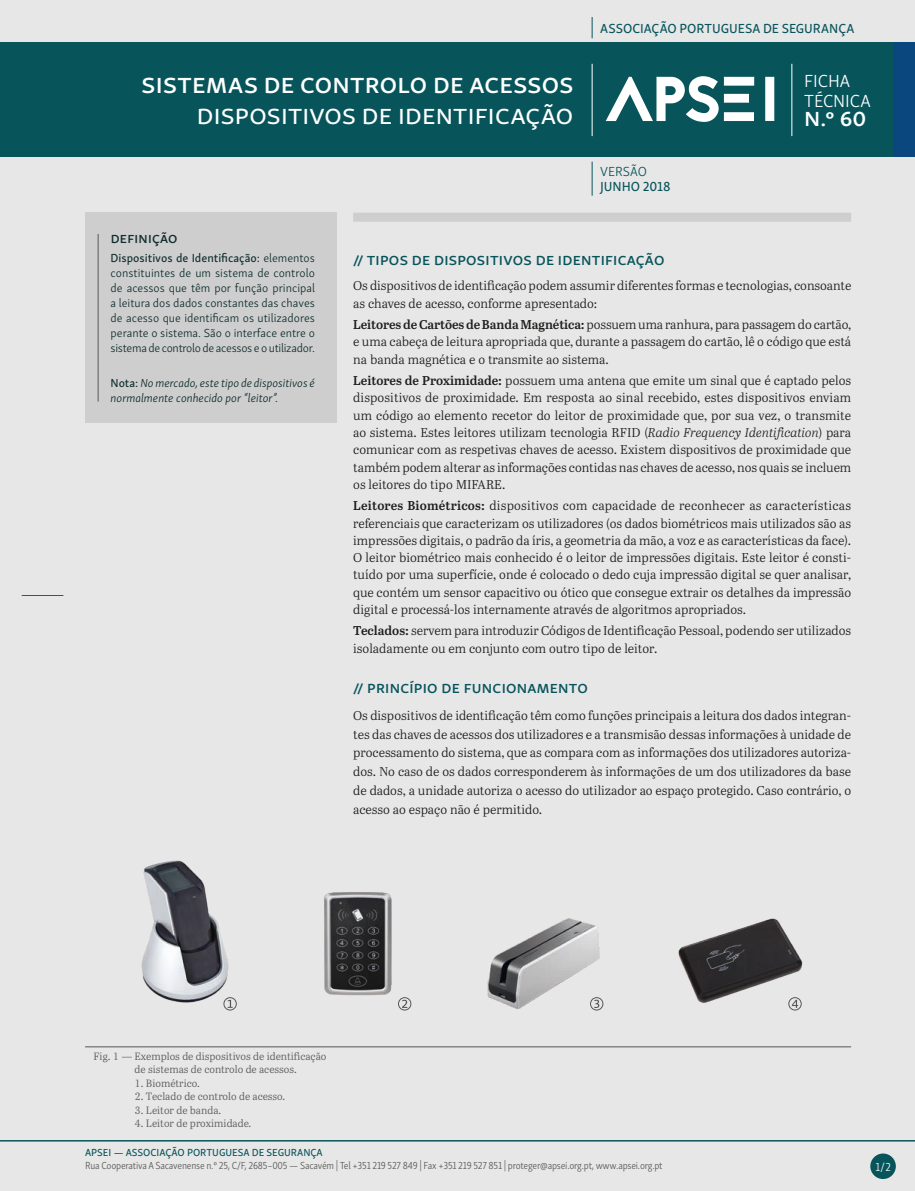
<style>
.page{position:relative;width:915px;height:1191px;background:#fff}
.page>*{position:absolute;margin:0;border:0;box-sizing:border-box;transform-origin:0 0}
.t1{font:600 22.5px "Skolar Sans Latn Ex";letter-spacing:.015em;color:#fff}
.t2{font:22.5px "Skolar Sans Latn Ex Me";letter-spacing:.01em;color:#fff}
.t3{font:600 21px "Skolar Sans Latn Ex";color:#fff}
.t4{font:300 18px/19.5px "Skolar Sans Latn";letter-spacing:-.005em;color:#fff}
.t5{font:600 13.5px "Skolar Sans Latn Ex";letter-spacing:.02em;color:#07555b}
.t6{font:13.5px "Skolar Sans Latn Me";color:#07555b}
.t7{font:300 13.5px "Skolar Sans Latn";color:#07555b}
.t8{font:12.75px/17.2px "Abril Text Lt";color:#1d1d1b;text-align:justify}
.t9{font:300 12px/15px "Skolar Sans Latn";letter-spacing:-.025em;color:#102f2f;text-align:justify}
.t10{font:italic 300 12px/15px "Skolar Sans Latn";color:#102f2f}
.t11{font:12px "Skolar Sans Latn Me";color:#102f2f}
.t12{font:600 12px "Skolar Sans Latn Ex";letter-spacing:.02em;color:#102f2f}
.t13{font:300 12px "Skolar Sans Latn Cn";color:#fff}
.t14{font:10.5px/13.5px "Abril Text Lt";color:#575756}
.t15{font:300 10.5px "Skolar Sans Latn Cn";letter-spacing:-.02em;color:#575756}
.t16{font:10.5px "Skolar Sans Latn Me";color:#07555b}
.s1{font-family:"Skolar Sans Latn";font-weight:300}
.s2{font-family:"Skolar Sans Latn Me";font-weight:400;font-style:normal}
.s3{font-family:"Abril Text";font-weight:600}
.s4{font-style:italic}
</style>
<div class="page">
<div style="left:0;top:0;width:914px;height:1191px;background:#e8e7e7"></div>
<hr style="left:0;top:1140px;width:914px;height:1px;background:#07555b">
<div style="left:0;top:43px;width:914px;height:114px;background:#07555b"></div>
<svg style="left:592px;top:63px;width:201px;height:74px"></svg>
<hr style="left:791px;top:64px;width:1px;height:72px;background:#fff">
<hr style="left:591px;top:64px;width:1px;height:72px;background:#fff">
<hr style="left:591px;top:162px;width:1px;height:34px;background:#07555b">
<svg style="left:591px;top:17px;width:1px;height:21px"></svg>
<div style="left:893px;top:43px;width:21px;height:114px;background:#0a477e"></div>
<hr style="left:22px;top:595px;width:41px;height:1px;background:#4e4e4e">
<div style="left:353px;top:213px;width:497px;height:9px;background:#cfcece"></div>
<div style="left:870px;top:1153px;width:25px;height:26px;background:#07555b;border-radius:50%"></div>
<div style="left:85px;top:213px;width:251px;height:210px;background:#cfcece"></div>
<hr style="left:85px;top:1046px;width:765px;height:1px;background:#575756">
<hr style="left:98px;top:234px;width:1px;height:167px;background:#575756">
<img style="left:141px;top:860px;width:96px;height:151px">
<svg style="left:227px;top:999px;width:5px;height:8px"></svg>
<div style="left:224px;top:997px;width:12px;height:13px;border:1px solid #575756;border-radius:50%"></div>
<img style="left:324px;top:892px;width:68px;height:104px">
<svg style="left:402px;top:999px;width:5px;height:9px"></svg>
<div style="left:398px;top:997px;width:13px;height:13px;border:1px solid #575756;border-radius:50%"></div>
<img style="left:678px;top:918px;width:125px;height:93px">
<svg style="left:791px;top:999px;width:7px;height:8px"></svg>
<div style="left:788px;top:997px;width:13px;height:13px;border:1px solid #575756;border-radius:50%"></div>
<img style="left:487px;top:918px;width:116px;height:93px">
<svg style="left:594px;top:999px;width:5px;height:9px"></svg>
<div style="left:590px;top:997px;width:13px;height:13px;border:1px solid #575756;border-radius:50%"></div>
<h1 class="t1" style="left:142px;top:67px;width:433px">SISTEMAS DE CONTROLO DE ACESSOS</h1>
<h1 class="t2" style="left:197px;top:99px;width:378px">DISPOSITIVOS DE IDENTIFICAÇÃO</h1>
<p class="t6" style="left:600px;top:18px;width:256px">ASSOCIAÇÃO PORTUGUESA DE SEGURANÇA</p>
<p class="t7" style="left:600px;top:162px;width:48px">VERSÃO</p>
<p class="t6" style="left:600px;top:176px;width:72px">JUNHO 2018</p>
<h3 class="t4" style="left:803px;top:70px;width:68px">FICHA<br>TÉCNICA</h3>
<h2 class="t3" style="left:803px;top:102px;width:64px">N.º 60</h2>
<p class="t12" style="left:111px;top:229px;width:68px">DEFINIÇÃO</p>
<p class="t11" style="left:111px;top:249px;width:206px">Dispositivos de Identificação: <span class="s1">elementos</span></p>
<p class="t9" style="left:111px;top:265px;width:206px">constituintes de um sistema de controlo de acessos que têm por função principal a leitura dos dados constantes das chaves de acesso que identificam os utilizadores perante o sistema. São o interface entre o sistema de controlo de acessos e o utilizador.</p>
<p class="t10" style="left:111px;top:374px;width:206px"><span class="s2">Nota:</span> No mercado, este tipo de dispositivos é normalmente conhecido por “leitor”.</p>
<p class="t5" style="left:353px;top:249px;width:312px">// TIPOS DE DISPOSITIVOS DE IDENTIFICAÇÃO</p>
<p class="t8" style="left:353px;top:277px;width:499px">Os dispositivos de identificação podem assumir diferentes formas e tecnologias, consoante as chaves de acesso, conforme apresentado:</p>
<p class="t8" style="left:353px;top:315px;width:499px"><span class="s3">Leitores de Cartões de Banda Magnética:</span> possuem uma ranhura, para passagem do cartão, e uma cabeça de leitura apropriada que, durante a passagem do cartão, lê o código que está na banda magnética e o transmite ao sistema.</p>
<p class="t8" style="left:353px;top:371px;width:499px"><span class="s3">Leitores de Proximidade:</span> possuem uma antena que emite um sinal que é captado pelos dispositivos de proximidade. Em resposta ao sinal recebido, estes dispositivos enviam um código ao elemento recetor do leitor de proximidade que, por sua vez, o transmite ao sistema. Estes leitores utilizam tecnologia RFID (<span class="s4">Radio Frequency Identification</span>) para comunicar com as respetivas chaves de acesso. Existem dispositivos de proximidade que também podem alterar as informações contidas nas chaves de acesso, nos quais se incluem os leitores do tipo MIFARE.</p>
<p class="t8" style="left:353px;top:496px;width:499px"><span class="s3">Leitores Biométricos:</span> dispositivos com capacidade de reconhecer as características referenciais que caracterizam os utilizadores (os dados biométricos mais utilizados são as impressões digitais, o padrão da íris, a geometria da mão, a voz e as características da face).<br>O leitor biométrico mais conhecido é o leitor de impressões digitais. Este leitor é consti&shy;tuído por uma superfície, onde é colocado o dedo cuja impressão digital se quer analisar, que contém um sensor capacitivo ou ótico que consegue extrair os detalhes da impressão digital e processá-los internamente através de algoritmos apropriados.</p>
<p class="t8" style="left:353px;top:621px;width:499px"><span class="s3">Teclados:</span> servem para introduzir Códigos de Identificação Pessoal, podendo ser utilizados isoladamente ou em conjunto com outro tipo de leitor.</p>
<p class="t5" style="left:353px;top:677px;width:236px">// PRINCÍPIO DE FUNCIONAMENTO</p>
<p class="t8" style="left:353px;top:705px;width:499px;line-height:18.8px">Os dispositivos de identificação têm como funções principais a leitura dos dados integran&shy;tes das chaves de acessos dos utilizadores e a transmisão dessas informações à unidade de processamento do sistema, que as compara com as informações dos utilizadores autoriza&shy;dos. No caso de os dados corresponderem às informações de um dos utilizadores da base de dados, a unidade autoriza o acesso do utilizador ao espaço protegido. Caso contrário, o acesso ao espaço não é permitido.</p>
<p class="t14" style="left:134px;top:1048px;width:193px;text-indent:-41px">Fig. 1 — Exemplos de dispositivos de identificação de sistemas de controlo de acessos.</p>
<p class="t14" style="left:134px;top:1075px;width:67px">1. Biométrico.</p>
<p class="t14" style="left:134px;top:1089px;width:152px">2. Teclado de controlo de acesso.</p>
<p class="t14" style="left:134px;top:1102px;width:88px">3. Leitor de banda.</p>
<p class="t14" style="left:134px;top:1116px;width:118px">4. Leitor de proximidade.</p>
<p class="t16" style="left:85px;top:1143px;width:239px">APSEI — ASSOCIAÇÃO PORTUGUESA DE SEGURANÇA</p>
<p class="t15" style="left:85px;top:1157px;width:579px">Rua Cooperativa A Sacavenense n.º 25, C/F, 2685–005 — Sacavém | Tel +351 219 527 849 | Fax +351 219 527 851 | proteger@apsei.org.pt, www.apsei.org.pt</p>
<p class="t13" style="left:875px;top:1157px;width:17px">1 / 2</p>
</div>
